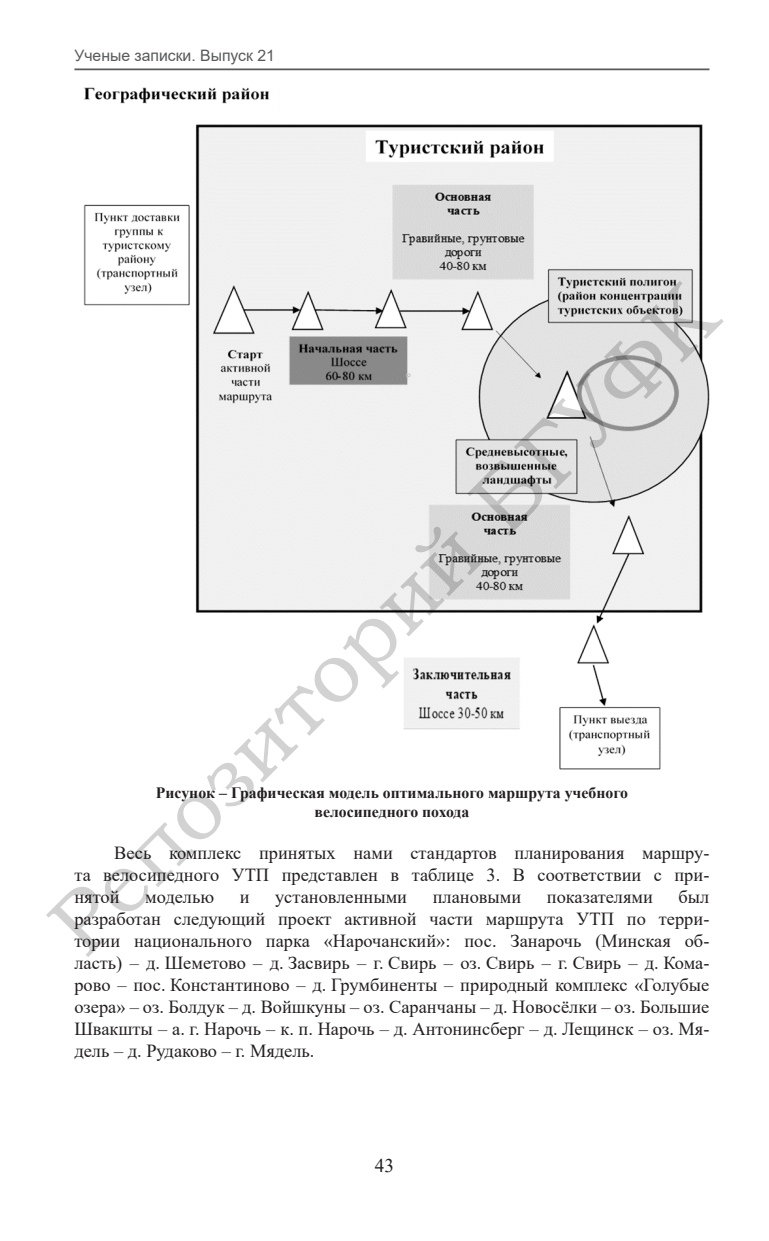
<style>
.page{position:relative;width:769px;height:1241px;background:#fff}
.page>*{position:absolute;margin:0;border:0;box-sizing:border-box;transform-origin:0 0}
.t1{font:87.5px "Bookman Old Style";color:rgb(0 0 0/.18)}
.t2{font:19.25px "Times New Roman";color:#231f20}
._4{font:18.38px/22.1px "Times New Roman";color:#231f20;text-align:justify}
.рис{font:700 15.75px/18.9px "Times New Roman";color:#231f20;text-align:center}
.t3{font:15.75px "Arial";color:#58595b}
</style>
<div class="page">
<hr style="left:74px;top:68px;width:635px;height:2px;background:#58595b">
<img style="left:83px;top:87px;width:626px;height:681px">
<p class="t3" style="left:74px;top:45px;width:202px">Ученые записки. Выпуск 21</p>
<h1 class="t1" style="left:24px;top:898px;width:904px;rotate:-45deg">Репозиторий БГУФК</h1>
<p class="рис" style="left:156px;top:782px;width:474px">Рисунок – Графическая модель оптимального маршрута учебного велосипедного похода</p>
<p class="_4" style="left:74px;top:840px;width:636px;text-indent:40px">Весь комплекс принятых нами стандартов планирования маршру&shy;та велосипедного УТП представлен в таблице 3. В соответствии с при&shy;нятой</p>
<p class="_4" style="left:74px;top:884px;width:636px;text-indent:604px">был разработан следующий проект активной части маршрута УТП по терри&shy;тории национального парка «Нарочанский»: пос. Занарочь (Минская об&shy;ласть) – д. Шеметово – д. Засвирь – г. Свирь – оз. Свирь – г. Свирь – д. Кома&shy;рово – пос. Константиново – д. Грумбиненты – природный комплекс «Голубые озера» – оз. Болдук – д. Войшкуны – оз. Саранчаны – д. Новосёлки – оз. Большие Швакшты – а. г. Нарочь – к. п. Нарочь – д. Антонинсберг – д. Лещинск – оз. Мя&shy;дель – д. Рудаково – г. Мядель.</p>
<p class="_4" style="left:145px;top:884px;width:71px">моделью</p>
<p class="_4" style="left:240px;top:884px;width:11px">и</p>
<p class="_4" style="left:275px;top:884px;width:134px">установленными</p>
<p class="_4" style="left:433px;top:884px;width:90px">плановыми</p>
<p class="_4" style="left:547px;top:884px;width:108px">показателями</p>
<p class="t2" style="left:375px;top:1152px;width:21px">43</p>
</div>
